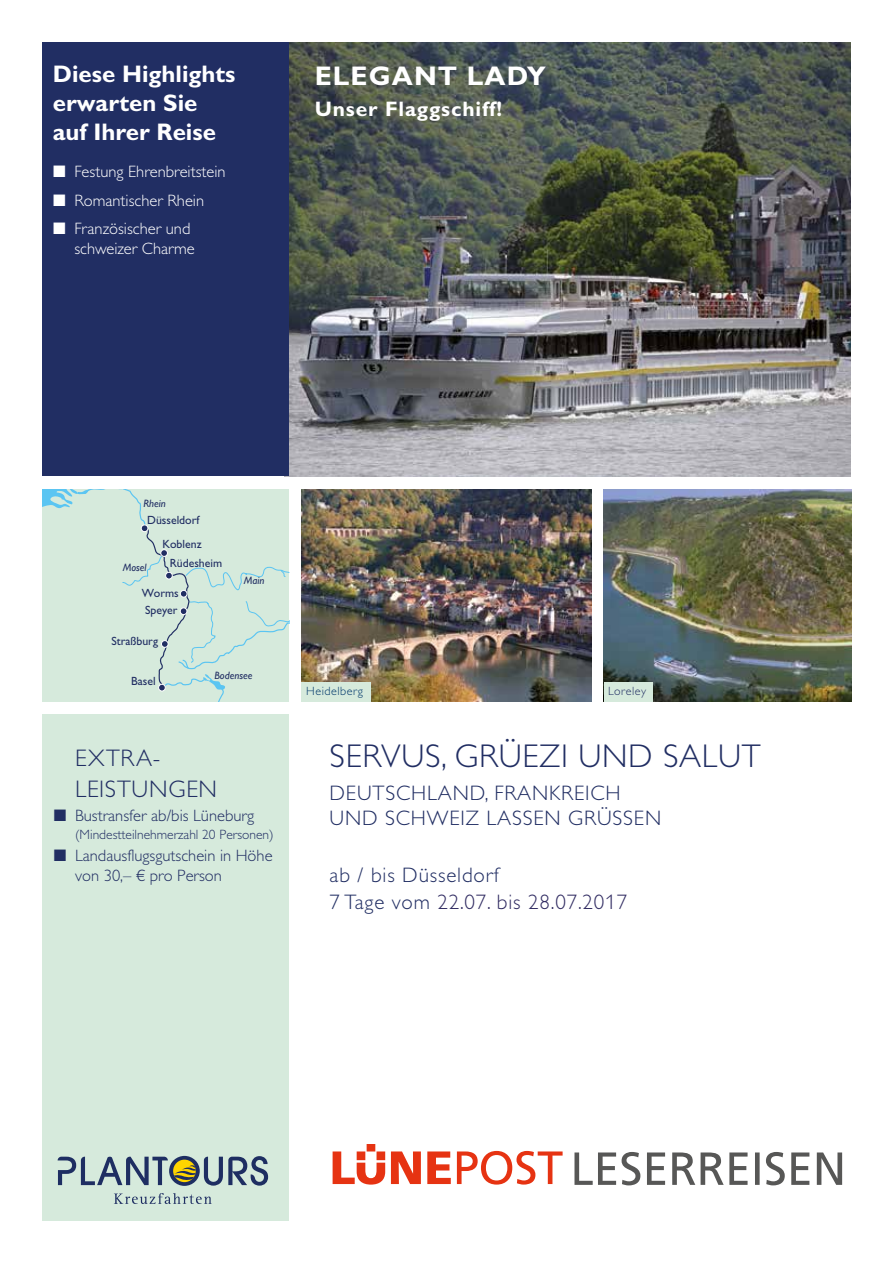
<style>
.page{position:relative;width:893px;height:1263px;background:#fff}
.page>*{position:absolute;margin:0;border:0;box-sizing:border-box;transform-origin:0 0}
.t1{font:300 33px "Gill Alt One";letter-spacing:.02em;color:#212e63}
.t2{font:700 27px "Gill Alt One";letter-spacing:.04em;color:#fff}
.t3{font:700 24px/28.8px "Gill Alt One";color:#fff}
.t4{font:300 24px/31.2px "Gill Alt One";letter-spacing:.03em;color:#212e63}
.t5{font:300 21px/25.2px "Gill Alt One";letter-spacing:.04em;color:#212e63}
.t6{font:700 21px "Gill Alt One";letter-spacing:.04em;color:#fff}
.t7{font:300 16.5px/19.8px "Gill Alt One";color:#fff;text-align:right}
.t8{font:300 16.5px/19.8px "Gill Alt One";color:#212e63}
.t9{font:300 13.5px "Gill Alt One";color:#212e63}
.t10{font:300 12px "Gill Alt One";letter-spacing:.045em;color:#00376a}
.t11{font:300 12px "Gill Alt One";letter-spacing:.04em;color:#212e63}
.t12{font:11.85px "Gill Alt One";color:#212e63}
.t13{font:italic 10.65px "Gill Alt One";color:#212e63}
.s1{color:#312c62}
</style>
<div class="page">
<div style="left:43px;top:714px;width:246px;height:506px;background:#d6eadc"></div>
<svg style="left:58px;top:1156px;width:210px;height:30px"></svg>
<svg style="left:114px;top:1193px;width:98px;height:11px"></svg>
<div style="left:43px;top:489px;width:246px;height:213px;background:#d6eadc"></div>
<div style="left:160px;top:549px;width:8px;height:8px;background:#212e63;border:1px solid #fff;border-radius:50%"></div>
<div style="left:158px;top:684px;width:8px;height:7px;background:#212e63;border:1px solid #fff;border-radius:50%"></div>
<div style="left:161px;top:640px;width:7px;height:8px;background:#212e63;border:1px solid #fff;border-radius:50%"></div>
<div style="left:180px;top:607px;width:7px;height:8px;background:#212e63;border:1px solid #fff;border-radius:50%"></div>
<div style="left:141px;top:525px;width:7px;height:7px;background:#212e63;border:1px solid #fff;border-radius:50%"></div>
<div style="left:165px;top:572px;width:8px;height:7px;background:#212e63;border:1px solid #fff;border-radius:50%"></div>
<div style="left:180px;top:590px;width:7px;height:7px;background:#212e63;border:1px solid #fff;border-radius:50%"></div>
<img style="left:302px;top:489px;width:289px;height:213px">
<img style="left:604px;top:489px;width:248px;height:213px">
<div style="left:302px;top:682px;width:69px;height:20px;background:#d6eadc"></div>
<div style="left:604px;top:682px;width:49px;height:20px;background:#d6eadc"></div>
<img style="left:289px;top:43px;width:561px;height:433px">
<div style="left:43px;top:43px;width:246px;height:433px;background:#212e63"></div>
<svg style="left:574px;top:1152px;width:268px;height:33px"></svg>
<svg style="left:333px;top:1144px;width:230px;height:40px"></svg>
<p class="t3" style="left:53px;top:59px;width:184px">Diese Highlights erwarten Sie auf Ihrer Reise</p>
<p class="t7" style="left:53px;top:162px;width:174px">■ Festung Ehrenbreitstein</p>
<p class="t7" style="left:53px;top:190px;width:153px">■ Romantischer Rhein</p>
<p class="t7" style="left:53px;top:218px;width:143px">■ Französischer und schweizer Charme</p>
<p class="t2" style="left:315px;top:59px;width:233px">ELEGANT LADY</p>
<p class="t6" style="left:315px;top:97px;width:189px">Unser Flaggschiff!</p>
<p class="t13" style="left:143px;top:497px;width:24px">Rhein</p>
<p class="t12" style="left:147px;top:513px;width:54px">Düsseldorf</p>
<p class="t13" style="left:123px;top:561px;width:25px">Mosel</p>
<p class="t12" style="left:162px;top:537px;width:41px">Koblenz</p>
<p class="t12" style="left:170px;top:556px;width:54px">Rüdesheim</p>
<p class="t12" style="left:142px;top:586px;width:39px">Worms</p>
<p class="t12" style="left:145px;top:603px;width:34px">Speyer</p>
<p class="t12" style="left:112px;top:635px;width:48px">Straßburg</p>
<p class="t13" style="left:244px;top:575px;width:22px">Main</p>
<p class="t12" style="left:131px;top:674px;width:26px">Basel</p>
<p class="t13" style="left:215px;top:669px;width:39px">Bodensee</p>
<p class="t4" style="left:75px;top:742px;width:143px">EXTRA-<br>LEISTUNGEN</p>
<p class="t8" style="left:54px;top:806px;width:202px">■ Bustransfer ab/bis Lüneburg</p>
<p class="t9" style="left:75px;top:827px;width:200px">(Mindestteilnehmerzahl 20 Personen)</p>
<p class="t8" style="left:75px;top:846px;width:199px;text-indent:-21px">■ Landausflugsgutschein in Höhe von 30,– € pro Person</p>
<p class="t10" style="left:306px;top:685px;width:58px">Heidelberg</p>
<p class="t11" style="left:608px;top:685px;width:39px">Loreley</p>
<h1 class="t1" style="left:330px;top:738px;width:433px">SERVUS, GRÜEZI UND SALUT</h1>
<p class="t5" style="left:330px;top:780px;width:333px">DEUTSCHLAND, FRANKREICH<br>UND SCHWEIZ LASSEN GRÜSSEN</p>
<p class="t5" style="left:330px;top:861px;width:299px;line-height:27px">ab / bis Düsseldorf<br>7 Tage vom <span class="s1">22.07. bis 28.07.2017</span></p>
</div>
